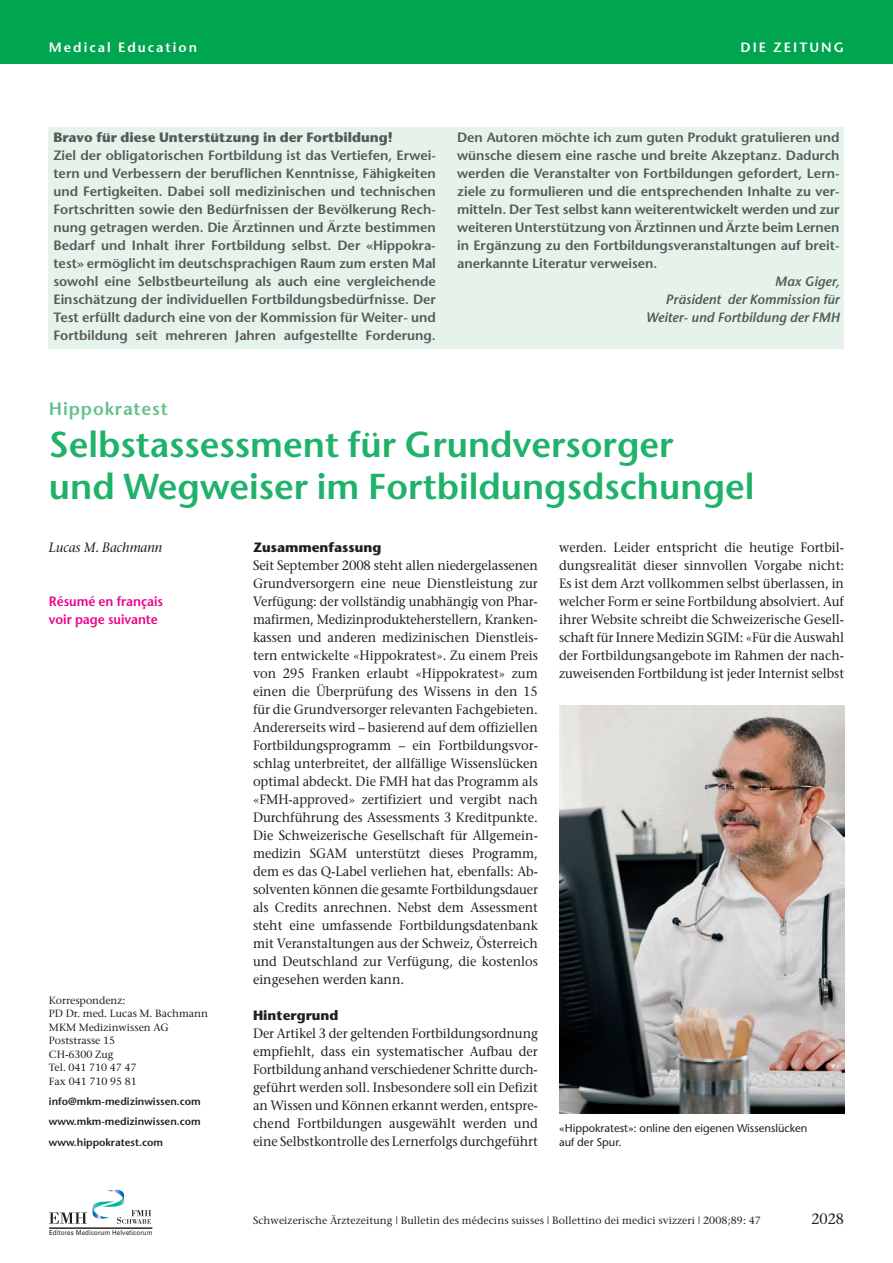
<style>
.page{position:relative;width:893px;height:1263px;background:#fff}
.page>*{position:absolute;margin:0;border:0;box-sizing:border-box;transform-origin:0 0}
.t1{font:600 36px/42px "Stone Sans";color:#1eb26a}
.t2{font:600 18px "Stone Sans";letter-spacing:.05em;color:#65c18b}
.t3{font:15px "Stone Serif";color:#231f20;scale:.95 1}
.t4{font:13.5px/18px "Stone Serif";letter-spacing:-.005em;color:#231f20;text-align:justify;scale:.95 1}
.t5{font:600 13.5px/18px "Stone Sans";color:#57585a;text-align:justify}
.t6{font:italic 600 13.5px/18px "Stone Sans";color:#57585a;text-align:right}
.t7{font:700 13.5px "Stone Sans";color:#57585a}
.t8{font:600 13.5px/18px "Stone Sans";color:#ed028c;scale:.95 1}
.t9{font:600 13.5px "Stone Sans";letter-spacing:.15em;color:#fff}
.t10{font:700 13.5px "Stone Sans";color:#231f20}
.t11{font:italic 13.5px "Stone Serif";color:#231f20;scale:.95 1}
.t12{font:11.25px/14.2px "Stone Sans";color:#231f20}
.t13{font:10.5px/13.5px "Stone Serif";color:#231f20}
.t14{font:600 10.5px/20.2px "Stone Sans";color:#231f20;text-align:justify}
.t15{font:6.9px "Univers";letter-spacing:.015em;color:#231f20;scale:.9 1}
</style>
<div class="page">
<div style="left:0;top:0;width:893px;height:64px;background:#00a54f"></div>
<svg style="left:49px;top:1189px;width:102px;height:35px"></svg>
<hr style="left:49px;top:1228px;width:103px;height:1px;background:#231f20">
<div style="left:49px;top:128px;width:795px;height:221px;background:#e6f3ea"></div>
<img style="left:559px;top:706px;width:285px;height:407px">
<p class="t9" style="left:49px;top:42px;width:150px">Medical Education</p>
<p class="t9" style="left:741px;top:42px;width:105px">DIE ZEITUNG</p>
<p class="t7" style="left:53px;top:132px;width:341px">Bravo für diese Unterstützung in der Fortbildung!</p>
<p class="t5" style="left:53px;top:148px;width:384px">Ziel der obligatorischen Fortbildung ist das Vertiefen, Erwei&shy;tern und Verbessern der beruflichen Kenntnisse, Fähigkeiten und Fertigkeiten. Dabei soll medizinischen und technischen Fortschritten sowie den Bedürfnissen der Bevölkerung Rech&shy;nung getragen werden. Die Ärztinnen und Ärzte bestimmen Bedarf und Inhalt ihrer Fortbildung selbst. Der «Hippokra&shy;test» ermöglicht im deutschsprachigen Raum zum ersten Mal sowohl eine Selbstbeurteilung als auch eine vergleichende Ein schätzung der individuellen Fortbildungsbedürfnisse. Der Test erfüllt dadurch eine von der Kommission für Weiter- und Fortbildung seit mehreren Jahren aufgestellte Forderung.</p>
<p class="t5" style="left:457px;top:130px;width:384px">Den Autoren möchte ich zum guten Produkt gratulieren und wünsche diesem eine rasche und breite Akzeptanz. Dadurch werden die Veranstalter von Fortbildungen gefordert, Lern&shy;ziele zu formulieren und die entsprechenden Inhalte zu ver&shy;mitteln. Der Test selbst kann weiterentwickelt werden und zur weiteren Unterstützung von Ärztinnen und Ärzte beim Lernen in Ergänzung zu den Fortbildungsveranstaltungen auf breit - anerkannte Literatur verweisen.</p>
<p class="t6" style="left:646px;top:274px;width:195px">Max Giger,<br>Präsident der Kommission für<br>Weiter- und Fortbildung der FMH</p>
<h2 class="t2" style="left:49px;top:402px;width:120px">Hippokratest</h2>
<h1 class="t1" style="left:49px;top:427px;width:707px">Selbstassessment für Grundversorger<br>und Wegweiser im Fortbildungsdschungel</h1>
<p class="t11" style="left:49px;top:542px;width:121px">Lucas M. Bachmann</p>
<p class="t8" style="left:49px;top:594px;width:122px">Résumé en français voir page suivante</p>
<p class="t13" style="left:49px;top:994px;width:161px">Korrespondenz:<br>PD Dr. med. Lucas M. Bachmann<br>MKM Medizinwissen AG<br>Poststrasse 15<br>CH-6300 Zug<br>Tel. 041 710 47 47<br>Fax 041 710 95 81</p>
<p class="t14" style="left:49px;top:1092px;width:153px">info@mkm-medizinwissen.com www.mkm-medizinwissen.com www.hippokratest.com</p>
<p class="t15" style="left:49px;top:1229px;width:117px">Editores Medicorum Helveticorum</p>
<p class="t10" style="left:253px;top:542px;width:130px">Zusammenfassung</p>
<p class="t4" style="left:253px;top:558px;width:301px">Seit September 2008 steht allen niedergelassenen Grundversorgern eine neue Dienstleistung zur Ver fügung: der vollständig unabhängig von Phar&shy;mafirmen, Medizinprodukteherstellern, Kranken - kassen und anderen medizinischen Dienstleis&shy;tern entwickelte «Hippokratest». Zu einem Preis von 295 Franken erlaubt «Hippokratest» zum einen die Überprüfung des Wissens in den 15 für die Grundversorger relevanten Fachgebieten.<br>Andererseits wird – basierend auf dem offiziellen Fortbildungsprogramm – ein Fortbildungsvor&shy;schlag unterbreitet, der allfällige Wissenslücken optimal abdeckt. Die FMH hat das Programm als «FMH-approved» zertifiziert und vergibt nach Durchführung des Assessments 3 Kreditpunkte.<br>Die Schweizerische Gesellschaft für Allgemein&shy;medizin SGAM unterstützt dieses Programm, dem es das Q-Label verliehen hat, ebenfalls: Ab&shy;solventen können die gesamte Fortbildungsdauer als Credits anrechnen. Nebst dem Assessment steht eine umfassende Fortbildungsdatenbank mit Veranstaltungen aus der Schweiz, Österreich und Deutschland zur Verfügung, die kostenlos eingesehen werden kann.</p>
<p class="t10" style="left:253px;top:1010px;width:87px">Hintergrund</p>
<p class="t4" style="left:253px;top:1026px;width:301px">Der Artikel 3 der geltenden Fortbildungsordnung empfiehlt, dass ein systematischer Aufbau der Fort bildung anhand verschiedener Schritte durch&shy;geführt werden soll. Insbesondere soll ein Defizit an Wissen und Können erkannt werden, entspre&shy;chend Fortbildungen ausgewählt werden und eine Selbstkontrolle des Lernerfolgs durchgeführt</p>
<p class="t4" style="left:559px;top:540px;width:301px">werden. Leider entspricht die heutige Fortbil&shy;dungs realität dieser sinnvollen Vorgabe nicht:<br>Es ist dem Arzt vollkommen selbst überlassen, in welcher Form er seine Fortbildung absolviert. Auf ihrer Website schreibt die Schweizerische Gesell&shy;schaft für Innere Medizin SGIM: «Für die Auswahl der Fortbildungsangebote im Rahmen der nach&shy;zuweisenden Fortbildung ist jeder Internist selbst</p>
<p class="t12" style="left:559px;top:1122px;width:250px">«Hippokratest»: online den eigenen Wissenslücken auf der Spur.</p>
<p class="t13" style="left:253px;top:1214px;width:509px">Schweizerische Ärztezeitung | Bulletin des médecins suisses | Bollettino dei medici svizzeri | 2008;89: 47</p>
<p class="t3" style="left:811px;top:1213px;width:36px">2028</p>
</div>
